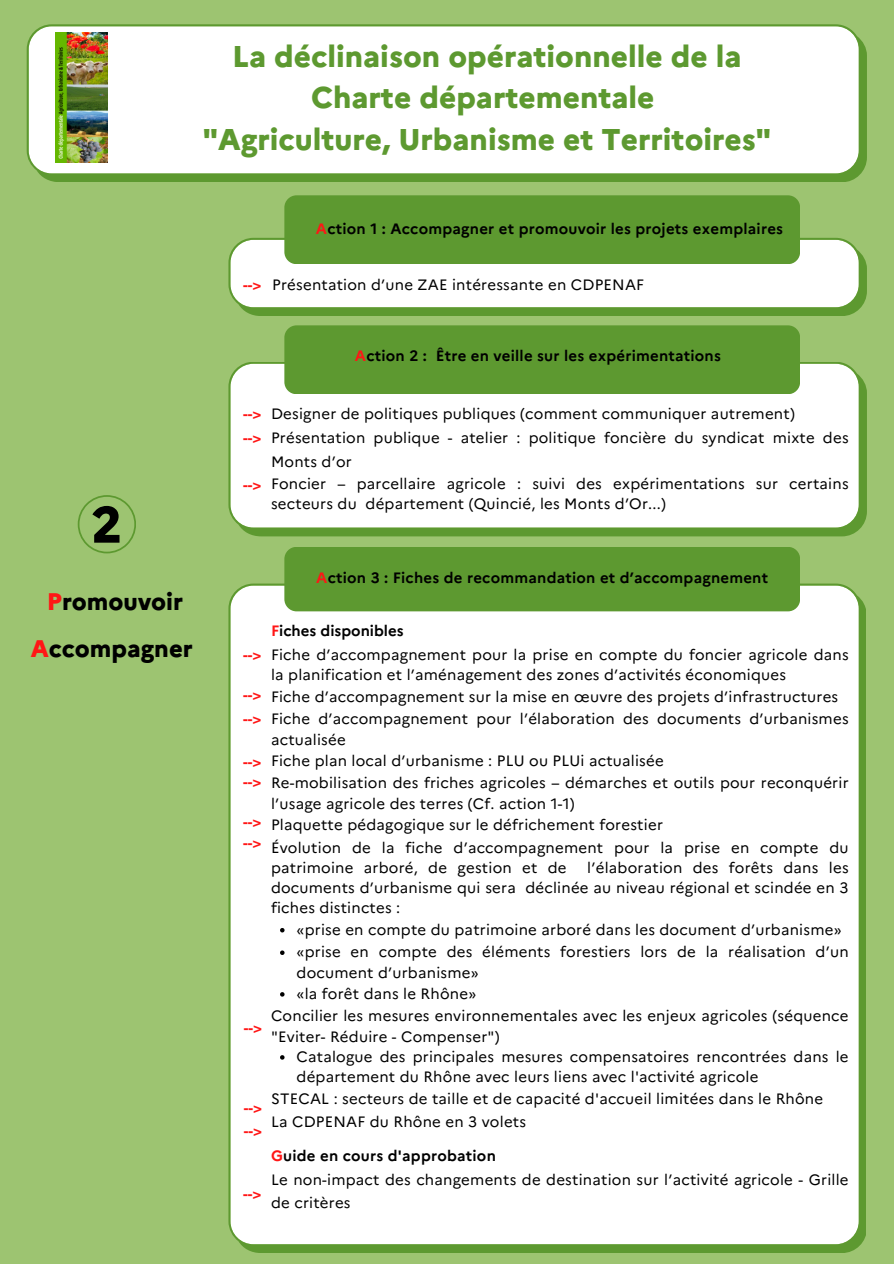
<style>
.page{position:relative;width:894px;height:1264px;background:#fff}
.page>*{position:absolute;margin:0;border:0;box-sizing:border-box;transform-origin:0 0}
.t1{font:800 51px "Marianne";color:#000}
.t2{font:800 30px/41.7px "Marianne";color:#5d9930;text-align:center}
.t3{font:800 24px/47.2px "Marianne";color:#000;text-align:center}
.t4{font:15px/21.9px "Marianne";letter-spacing:.015em;color:#000}
.t5{font:700 15px "Marianne";letter-spacing:.015em;color:#000}
.t6{font:700 15px/23.7px "Marianne";color:#ff1616}
.s1{color:#ff1616}
.s2{font-weight:700;color:#ff1616}
.s3{font-weight:700}
</style>
<div class="page">
<div style="left:0;top:0;width:893px;height:1263px;background:#9dc471"></div>
<svg style="left:27px;top:24px;width:839px;height:158px;fill:#fff"></svg>
<svg style="left:228px;top:238px;width:638px;height:78px;fill:#fff"></svg>
<div style="left:284px;top:195px;width:515px;height:69px;background:#5d9930;border-radius:12px"></div>
<img style="left:56px;top:32px;width:51px;height:131px">
<svg style="left:78px;top:495px;width:58px;height:58px"></svg>
<div style="left:228px;top:583px;width:637px;height:669px;background:#fff"></div>
<div style="left:284px;top:547px;width:515px;height:64px;background:#5d9930;border-radius:12px"></div>
<svg style="left:280px;top:928px;width:4px;height:4px"></svg>
<svg style="left:280px;top:950px;width:4px;height:5px"></svg>
<svg style="left:280px;top:992px;width:4px;height:4px"></svg>
<svg style="left:280px;top:1055px;width:4px;height:4px"></svg>
<svg style="left:228px;top:362px;width:638px;height:174px;fill:#fff"></svg>
<div style="left:284px;top:325px;width:515px;height:69px;background:#5d9930;border-radius:12px"></div>
<h2 class="t2" style="left:203px;top:35px;width:569px">La déclinaison opérationnelle de la<br>Charte départementale<br>"Agriculture, Urbanisme et Territoires"</h2>
<h1 class="t1" style="left:91px;top:493px;width:32px">2</h1>
<h3 class="t3" style="left:31px;top:577px;width:163px"><span class="s1">P</span>romouvoir<br><span class="s1">A</span>ccompagner</h3>
<p class="t5" style="left:316px;top:219px;width:468px"><span class="s1">A</span>ction 1 : Accompagner et promouvoir les projets exemplaires</p>
<p class="t6" style="left:243px;top:273px;width:20px">--&gt;</p>
<p class="t4" style="left:272px;top:273px;width:373px">Présentation d’une ZAE intéressante en CDPENAF</p>
<p class="t5" style="left:355px;top:346px;width:367px"><span class="s1">A</span>ction 2 : Être en veille sur les expérimentations</p>
<p class="t6" style="left:243px;top:402px;width:20px">--&gt; --&gt;</p>
<p class="t6" style="left:243px;top:473px;width:20px">--&gt;</p>
<p class="t4" style="left:271px;top:402px;width:579px;line-height:23.2px">Designer de politiques publiques (comment communiquer autrement)<br>Présentation publique - atelier : politique foncière du syndicat mixte des Monts d’or<br>Foncier – parcellaire agricole : suivi des expérimentations sur certains</p>
<p class="t4" style="left:271px;top:493px;width:396px">secteurs du département (Quincié, les Monts d’Or...)</p>
<p class="t5" style="left:316px;top:568px;width:453px"><span class="s1">A</span>ction 3 : Fiches de recommandation et d’accompagnement</p>
<p class="t6" style="left:243px;top:642px;width:20px">--&gt;</p>
<p class="t6" style="left:243px;top:683px;width:20px">--&gt; --&gt;</p>
<p class="t6" style="left:243px;top:751px;width:20px;line-height:20.2px">--&gt; --&gt;</p>
<p class="t6" style="left:243px;top:812px;width:20px;line-height:20.2px">--&gt; --&gt;</p>
<p class="t6" style="left:244px;top:1015px;width:20px">--&gt;</p>
<p class="t6" style="left:244px;top:1095px;width:20px">--&gt; --&gt;</p>
<p class="t6" style="left:243px;top:1181px;width:20px">--&gt;</p>
<p class="t5" style="left:271px;top:621px;width:134px"><span class="s1">F</span>iches disponibles</p>
<p class="t4" style="left:271px;top:644px;width:579px;line-height:21.3px">Fiche d’accompagnement pour la prise en compte du foncier agricole dans la planification et l’aménagement des zones d’activités économiques<br>Fiche d’accompagnement sur la mise en œuvre des projets d’infrastructures Fiche d’accompagnement pour l’élaboration des documents d’urbanismes</p>
<p class="t4" style="left:271px;top:728px;width:579px">actualisée<br>Fiche plan local d’urbanisme : PLU ou PLUi actualisée<br>Re-mobilisation des friches agricoles – démarches et outils pour reconquérir</p>
<p class="t4" style="left:271px;top:792px;width:579px">l’usage agricole des terres (Cf. action 1-1)<br>Plaquette pédagogique sur le défrichement forestier<br>Évolution de la fiche d’accompagnement pour la prise en compte du</p>
<p class="t4" style="left:271px;top:856px;width:297px">patrimoine arboré, de gestion et de</p>
<p class="t4" style="left:271px;top:857px;width:579px;line-height:20.2px;text-align:justify;text-indent:316px">l’élaboration des forêts dans les documents d’urbanisme qui sera déclinée au niveau régional et scindée en 3 fiches distinctes :</p>
<p class="t4" style="left:296px;top:918px;width:553px;line-height:22.5px">«prise en compte du patrimoine arboré dans les document d’urbanisme» «prise en compte des éléments forestiers lors de la réalisation d’un</p>
<p class="t4" style="left:296px;top:961px;width:184px">document d’urbanisme»</p>
<p class="t4" style="left:296px;top:982px;width:181px">«la forêt dans le Rhône»</p>
<p class="t4" style="left:271px;top:1005px;width:579px">Concilier les mesures environnementales avec les enjeux agricoles (séquence</p>
<p class="t4" style="left:271px;top:1025px;width:230px">"Eviter- Réduire - Compenser")</p>
<p class="t4" style="left:296px;top:1045px;width:553px">Catalogue des principales mesures compensatoires rencontrées dans le</p>
<p class="t4" style="left:296px;top:1065px;width:463px">département du Rhône avec leurs liens avec l'activité agricole</p>
<p class="t4" style="left:271px;top:1087px;width:553px">STECAL : secteurs de taille et de capacité d'accueil limitées dans le Rhône</p>
<p class="t4" style="left:271px;top:1110px;width:256px">La CDPENAF du Rhône en 3 volets</p>
<p class="t4" style="left:271px;top:1143px;width:579px;line-height:23.7px"><span class="s2">G</span><span class="s3">uide en cours d'approbation<br></span>Le non-impact des changements de destination sur l’activité agricole - Grille de critères</p>
</div>
